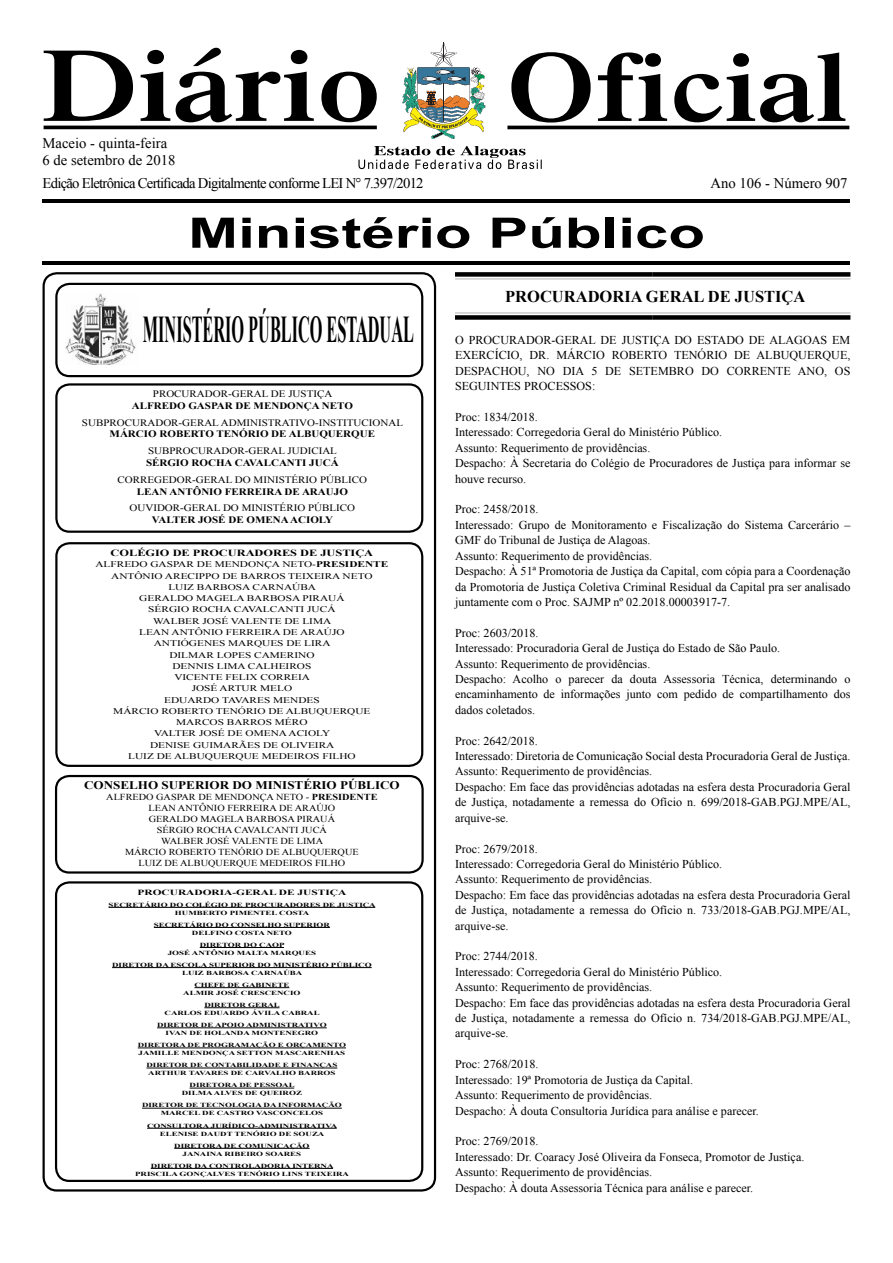
<style>
.page{position:relative;width:893px;height:1263px;background:#fff}
.page>*{position:absolute;margin:0;border:0;box-sizing:border-box;transform-origin:0 0}
.t1{font:700 42px "Arial";color:#000;scale:1.43 1}
.t2{font:700 37.8px "Times New Roman";color:#000;scale:.43 1}
.t3{font:700 16.5px "Times New Roman";color:#000}
.t4{font:14.7px "Times New Roman";letter-spacing:-.05em;color:#000}
.t5{font:14.7px/17.5px "Times New Roman";color:#000}
.t6{font:12px/15.5px "Times New Roman";color:#000}
.t7{font:700 11.7px "Times New Roman";color:#000;scale:1.12 1}
.t8{font:9.75px "Times New Roman";color:#000;scale:1.12 1}
.t9{font:700 9.75px "Times New Roman";color:#000;scale:1.12 1}
.t10{font:700 9.45px "Times New Roman";color:#000;scale:1.31 1}
.t11{font:9.15px/10.9px "Times New Roman";color:#000;text-align:center;scale:1.12 1}
.t12{font:8.7px/11.2px "Times New Roman";color:#000;text-align:center;scale:1.31 1}
.t13{font:700 7.95px "Times New Roman";color:#000;scale:1.43 1}
.t14{font:700 6.3px/7.9px "Times New Roman";color:#000;text-align:center;scale:1.43 1}
.s1{font-weight:700}
</style>
<div class="page">
<hr style="left:507px;top:126px;width:342px;height:3px;background:#000">
<svg style="left:44px;top:43px;width:801px;height:126px"></svg>
<hr style="left:43px;top:261px;width:807px;height:4px;background:#000">
<hr style="left:43px;top:200px;width:807px;height:3px;background:#000">
<div style="left:455px;top:272px;width:198px;height:5px;background:#000"></div>
<div style="left:653px;top:272px;width:197px;height:5px;background:#000"></div>
<hr style="left:653px;top:312px;width:197px;height:2px;background:#ccc">
<hr style="left:455px;top:278px;width:198px;height:2px;background:#ccc">
<hr style="left:653px;top:278px;width:197px;height:2px;background:#ccc">
<hr style="left:455px;top:312px;width:198px;height:2px;background:#ccc">
<div style="left:455px;top:315px;width:198px;height:5px;background:#000"></div>
<div style="left:653px;top:315px;width:197px;height:5px;background:#000"></div>
<div style="left:43px;top:272px;width:393px;height:919px;border:2px solid #000;border-radius:13px"></div>
<div style="left:55px;top:283px;width:368px;height:94px;border:2px solid #000;border-radius:13px"></div>
<div style="left:55px;top:383px;width:368px;height:150px;border:2px solid #000;border-radius:13px"></div>
<div style="left:55px;top:542px;width:368px;height:225px;border:2px solid #000;border-radius:13px"></div>
<div style="left:55px;top:775px;width:369px;height:98px;border:2px solid #000;border-radius:13px"></div>
<div style="left:55px;top:881px;width:368px;height:301px;border:2px solid #000;border-radius:13px"></div>
<img style="left:66px;top:293px;width:70px;height:71px">
<hr style="left:109px;top:907px;width:266px;height:1px;background:#000">
<hr style="left:154px;top:927px;width:176px;height:1px;background:#000">
<hr style="left:200px;top:947px;width:84px;height:1px;background:#000">
<hr style="left:112px;top:967px;width:260px;height:1px;background:#000">
<hr style="left:194px;top:987px;width:95px;height:1px;background:#000">
<hr style="left:204px;top:1007px;width:75px;height:1px;background:#000">
<hr style="left:157px;top:1027px;width:170px;height:1px;background:#000">
<hr style="left:138px;top:1047px;width:208px;height:1px;background:#000">
<hr style="left:146px;top:1068px;width:191px;height:1px;background:#000">
<hr style="left:190px;top:1088px;width:104px;height:1px;background:#000">
<hr style="left:142px;top:1108px;width:200px;height:1px;background:#000">
<hr style="left:147px;top:1128px;width:190px;height:1px;background:#000">
<hr style="left:174px;top:1148px;width:136px;height:1px;background:#000">
<hr style="left:151px;top:1168px;width:182px;height:1px;background:#000">
<p class="t5" style="left:43px;top:134px;width:134px">Maceio - quinta-feira<br>6 de setembro de 2018</p>
<p class="t4" style="left:43px;top:173px;width:383px">Edição Eletrônica Certificada Digitalmente conforme LEI N° 7.397/2012</p>
<p class="t5" style="left:711px;top:174px;width:138px">Ano 106 - Número 907</p>
<h1 class="t1" style="left:188px;top:205px;width:363px">Ministério Público</h1>
<h2 class="t2" style="left:143px;top:303px;width:632px">MINISTÉRIO PÚBLICO ESTADUAL</h2>
<p class="t8" style="left:153px;top:387px;width:162px">PROCURADOR-GERAL DE JUSTIÇA</p>
<p class="t9" style="left:132px;top:399px;width:199px">ALFREDO GASPAR DE MENDONÇA NETO</p>
<p class="t8" style="left:82px;top:416px;width:288px">SUBPROCURADOR-GERAL ADMINISTRATIVO-INSTITUCIONAL</p>
<p class="t9" style="left:110px;top:427px;width:238px">MÁRCIO ROBERTO TENÓRIO DE ALBUQUERQUE</p>
<p class="t8" style="left:148px;top:444px;width:170px">SUBPROCURADOR-GERAL JUDICIAL</p>
<p class="t9" style="left:146px;top:456px;width:174px">SÉRGIO ROCHA CAVALCANTI JUCÁ</p>
<p class="t8" style="left:118px;top:473px;width:224px">CORREGEDOR-GERAL DO MINISTÉRIO PÚBLICO</p>
<p class="t9" style="left:137px;top:485px;width:190px">LEAN ANTÔNIO FERREIRA DE ARAUJO</p>
<p class="t8" style="left:129px;top:502px;width:203px">OUVIDOR-GERAL DO MINISTÉRIO PÚBLICO</p>
<p class="t9" style="left:152px;top:513px;width:163px">VALTER JOSÉ DE OMENA ACIOLY</p>
<p class="t10" style="left:111px;top:546px;width:202px">COLÉGIO DE PROCURADORES DE JUSTIÇA</p>
<p class="t12" style="left:95px;top:559px;width:225px">ALFREDO GASPAR DE MENDONÇA NETO-<span class="s1">PRESIDENTE<br></span>ANTÔNIO ARECIPPO DE BARROS TEIXEIRA NETO<br>LUIZ BARBOSA CARNAÚBA<br>GERALDO MAGELA BARBOSA PIRAUÁ<br>SÉRGIO ROCHA CAVALCANTI JUCÁ<br>WALBER JOSÉ VALENTE DE LIMA<br>LEAN ANTÔNIO FERREIRA DE ARAÚJO<br>ANTIÓGENES MARQUES DE LIRA<br>DILMAR LOPES CAMERINO<br>DENNIS LIMA CALHEIROS<br>VICENTE FELIX CORREIA<br>JOSÉ ARTUR MELO<br>EDUARDO TAVARES MENDES<br>MÁRCIO ROBERTO TENÓRIO DE ALBUQUERQUE<br>MARCOS BARROS MÉRO<br>VALTER JOSÉ DE OMENA ACIOLY<br>DENISE GUIMARÃES DE OLIVEIRA<br>LUIZ DE ALBUQUERQUE MEDEIROS FILHO</p>
<p class="t7" style="left:84px;top:777px;width:283px">CONSELHO SUPERIOR DO MINISTÉRIO PÚBLICO</p>
<p class="t11" style="left:106px;top:792px;width:244px">ALFREDO GASPAR DE MENDONÇA NETO - <span class="s1">PRESIDENTE </span>LEAN ANTÔNIO FERREIRA DE ARAÚJO<br>GERALDO MAGELA BARBOSA PIRAUÁ<br>SÉRGIO ROCHA CAVALCANTI JUCÁ<br>WALBER JOSÉ VALENTE DE LIMA<br>MÁRCIO ROBERTO TENÓRIO DE ALBUQUERQUE<br>LUIZ DE ALBUQUERQUE MEDEIROS FILHO</p>
<p class="t13" style="left:138px;top:886px;width:147px">PROCURADORIA-GERAL DE JUSTIÇA</p>
<p class="t14" style="left:109px;top:900px;width:188px">SECRETÁRIO DO COLÉGIO DE PROCURADORES DE JUSTIÇA<br>HUMBERTO PIMENTEL COSTA</p>
<p class="t14" style="left:154px;top:920px;width:125px">SECRETÁRIO DO CONSELHO SUPERIOR<br>DELFINO COSTA NETO</p>
<p class="t14" style="left:168px;top:940px;width:105px">DIRETOR DO CAOP<br>JOSÉ ANTÔNIO MALTA MARQUES</p>
<p class="t14" style="left:112px;top:961px;width:183px">DIRETOR DA ESCOLA SUPERIOR DO MINISTÉRIO PÚBLICO<br>LUIZ BARBOSA CARNAÚBA</p>
<p class="t14" style="left:183px;top:981px;width:83px">CHEFE DE GABINETE<br>ALMIR JOSÉ CRESCENCIO</p>
<p class="t14" style="left:165px;top:1001px;width:110px">DIRETOR GERAL<br>CARLOS EDUARDO ÁVILA CABRAL</p>
<p class="t14" style="left:157px;top:1021px;width:120px">DIRETOR DE APOIO ADMINISTRATIVO<br>IVAN DE HOLANDA MONTENEGRO</p>
<p class="t14" style="left:138px;top:1041px;width:147px;text-align:left">DIRETORA DE PROGRAMAÇÃO E ORÇAMENTO<br>JAMILLE MENDONÇA SETTON MASCARENHAS</p>
<p class="t14" style="left:146px;top:1061px;width:135px;text-align:left">DIRETOR DE CONTABILIDADE E FINANÇAS<br>ARTHUR TAVARES DE CARVALHO BARROS</p>
<p class="t14" style="left:182px;top:1081px;width:85px">DIRETORA DE PESSOAL<br>DILMA ALVES DE QUEIROZ</p>
<p class="t14" style="left:142px;top:1101px;width:141px">DIRETOR DE TECNOLOGIA DA INFORMAÇÃO<br>MARCEL DE CASTRO VASCONCELOS</p>
<p class="t14" style="left:147px;top:1121px;width:134px">CONSULTORA JURÍDICO-ADMINISTRATIVA<br>ELENISE DAUDT TENÓRIO DE SOUZA</p>
<p class="t14" style="left:174px;top:1141px;width:96px">DIRETORA DE COMUNICAÇÃO<br>JANAINA RIBEIRO SOARES</p>
<p class="t14" style="left:135px;top:1161px;width:151px">DIRETOR DA CONTROLADORIA INTERNA<br>PRISCILA GONÇALVES TENÓRIO LINS TEIXEIRA</p>
<h3 class="t3" style="left:505px;top:285px;width:302px">PROCURADORIA GERAL DE JUSTIÇA</h3>
<p class="t6" style="left:455px;top:332px;width:397px;text-align:justify">O PROCURADOR-GERAL DE JUSTIÇA DO ESTADO DE ALAGOAS EM EXERCÍCIO, DR. MÁRCIO ROBERTO TENÓRIO DE ALBUQUERQUE, DESPACHOU, NO DIA 5 DE SETEMBRO DO CORRENTE ANO, OS SEGUINTES PROCESSOS:</p>
<p class="t6" style="left:455px;top:409px;width:397px">Proc: 1834/2018.<br>Interessado: Corregedoria Geral do Ministério Público.<br>Assunto: Requerimento de providências.<br>Despacho: À Secretaria do Colégio de Procuradores de Justiça para informar se houve recurso.</p>
<p class="t6" style="left:455px;top:501px;width:397px">Proc: 2458/2018.<br>Interessado: Grupo de Monitoramento e Fiscalização do Sistema Carcerário – GMF do Tribunal de Justiça de Alagoas.<br>Assunto: Requerimento de providências.<br>Despacho: À 51ª Promotoria de Justiça da Capital, com cópia para a Coordenação da Promotoria de Justiça Coletiva Criminal Residual da Capital pra ser analisado juntamente com o Proc. SAJMP nº 02.2018.00003917-7.</p>
<p class="t6" style="left:455px;top:625px;width:397px">Proc: 2603/2018.<br>Interessado: Procuradoria Geral de Justiça do Estado de São Paulo.<br>Assunto: Requerimento de providências.<br>Despacho: Acolho o parecer da douta Assessoria Técnica, determinando o encaminhamento de informações junto com pedido de compartilhamento dos dados coletados.</p>
<p class="t6" style="left:455px;top:733px;width:397px">Proc: 2642/2018.<br>Interessado: Diretoria de Comunicação Social desta Procuradoria Geral de Justiça.<br>Assunto: Requerimento de providências.<br>Despacho: Em face das providências adotadas na esfera desta Procuradoria Geral de Justiça, notadamente a remessa do Ofício n. 699/2018-GAB.PGJ.MPE/AL, arquive-se.</p>
<p class="t6" style="left:455px;top:840px;width:397px">Proc: 2679/2018.<br>Interessado: Corregedoria Geral do Ministério Público.<br>Assunto: Requerimento de providências.<br>Despacho: Em face das providências adotadas na esfera desta Procuradoria Geral de Justiça, notadamente a remessa do Ofício n. 733/2018-GAB.PGJ.MPE/AL, arquive-se.</p>
<p class="t6" style="left:455px;top:948px;width:397px">Proc: 2744/2018.<br>Interessado: Corregedoria Geral do Ministério Público.<br>Assunto: Requerimento de providências.<br>Despacho: Em face das providências adotadas na esfera desta Procuradoria Geral de Justiça, notadamente a remessa do Ofício n. 734/2018-GAB.PGJ.MPE/AL, arquive-se.</p>
<p class="t6" style="left:455px;top:1056px;width:305px">Proc: 2768/2018.<br>Interessado: 19ª Promotoria de Justiça da Capital.<br>Assunto: Requerimento de providências.<br>Despacho: À douta Consultoria Jurídica para análise e parecer.</p>
<p class="t6" style="left:455px;top:1133px;width:351px">Proc: 2769/2018.<br>Interessado: Dr. Coaracy José Oliveira da Fonseca, Promotor de Justiça.<br>Assunto: Requerimento de providências.<br>Despacho: À douta Assessoria Técnica para análise e parecer.</p>
</div>
